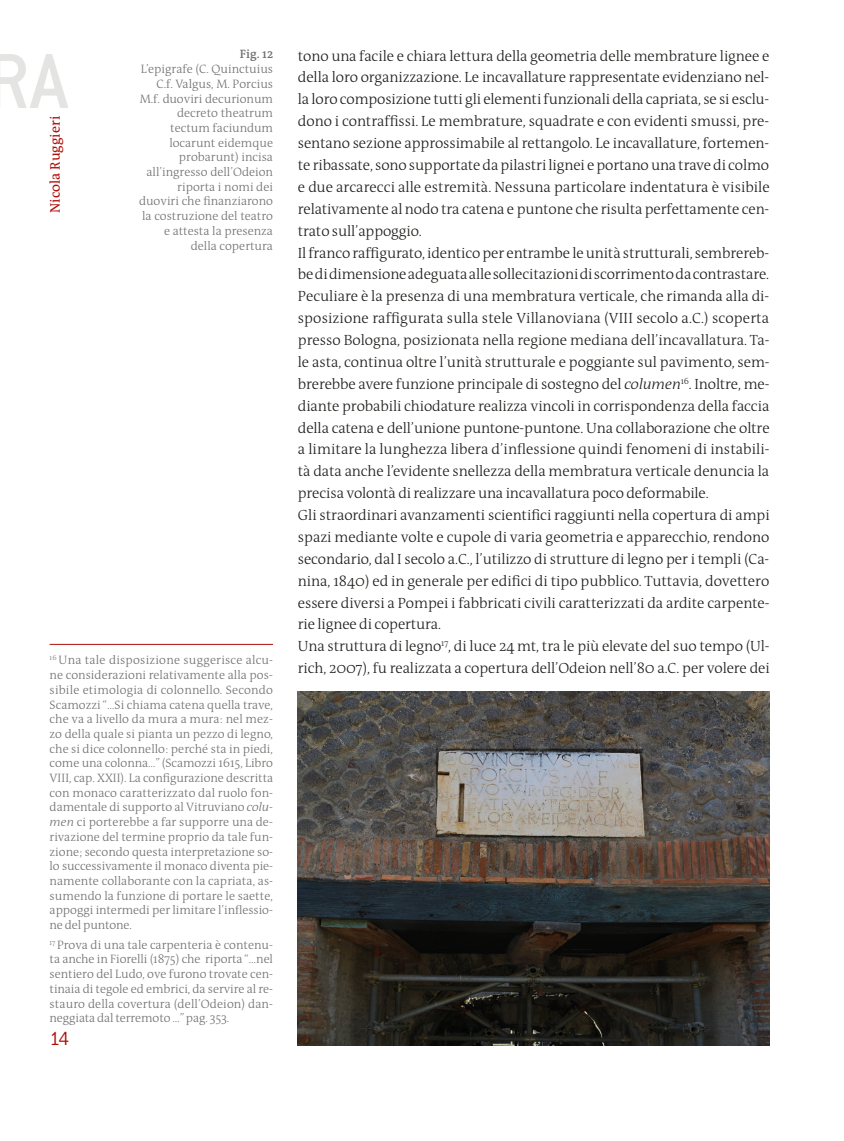
<style>
.page{position:relative;width:844px;height:1141px;background:#fff}
.page>*{position:absolute;margin:0;border:0;box-sizing:border-box;transform-origin:0 0}
.t1{font:500 85.58px "Conduit ITC";color:#e4e4e3}
.t2{font:300 21px "Conduit ITC";color:#ae0f0a}
.t3{font:300 14.88px/21.9px "The Antiqua B3";letter-spacing:-.005em;color:#1d1d1b}
.t4{font:14px "The Antiqua B5";color:#ae0f0a}
.t5{font:300 12.25px/14.7px "The Antiqua B3";color:#70706f;text-align:justify}
.t6{font:600 12.25px "The Antiqua B6";color:#70706f}
.s1{font-family:"The Antiqua B3 i";font-style:italic}
</style>
<div class="page">
<hr style="left:50px;top:644px;width:223px;height:1px;background:#ae0f0a">
<img style="left:298px;top:692px;width:471px;height:353px">
<h1 class="t1" style="left:-14px;top:33px;width:84px">RA</h1>
<p class="t4" style="left:48px;top:213px;width:98px;rotate:-90deg">Nicola Ruggieri</p>
<p class="t6" style="left:240px;top:48px;width:35px">Fig. 12</p>
<p class="t5" style="left:139px;top:62px;width:135px;text-align:right">L’epigrafe (C. Quinctuius<br>C.f. Valgus, M. Porcius<br>M.f. duoviri decurionum decreto theatrum tectum faciundum locarunt eidemque probarunt) incisa all’ingresso dell’Odeion riporta i nomi dei duoviri che finanziarono la costruzione del teatro e attesta la presenza della copertura</p>
<p class="t5" style="left:50px;top:653px;width:225px"><sup>16</sup> Una tale disposizione suggerisce alcu&shy;ne considerazioni relativamente alla pos&shy;sibile etimologia di colonnello. Secondo Scamozzi “…Si chiama catena quella trave, che va a livello da mura a mura: nel mez&shy;zo della quale si pianta un pezzo di legno, che si dice colonnello: perché sta in piedi, come una colonna…” (Scamozzi 1615, Libro VIII, cap. XXII). La configurazione descritta con monaco caratterizzato dal ruolo fon&shy;damentale di supporto al Vitruviano <span class="s1">colu&shy;men</span> ci porterebbe a far supporre una de&shy;rivazione del termine proprio da tale fun&shy;zione; secondo questa interpretazione so&shy;lo successivamente il monaco diventa pie&shy;namente collaborante con la capriata, as&shy;sumendo la funzione di portare le saette, appoggi intermedi per limitare l’inflessio&shy;ne del puntone.</p>
<p class="t5" style="left:50px;top:938px;width:225px"><sup>17</sup> Prova di una tale carpenteria è contenu&shy;ta anche in Fiorelli (1875) che riporta “…nel sentiero del Ludo, ove furono trovate cen&shy;tinaia di tegole ed embrici, da servire al re&shy;stauro della covertura (dell’Odeion) dan&shy;neggiata dal terremoto …” pag. 353.</p>
<h2 class="t2" style="left:50px;top:1027px;width:21px">14</h2>
<p class="t3" style="left:298px;top:45px;width:473px">tono una facile e chiara lettura della geometria delle membrature lignee e della loro organizzazione. Le incavallature rappresentate evidenziano nel&shy;la loro composizione tutti gli elementi funzionali della capriata, se si esclu&shy;dono i contraffissi. Le membrature, squadrate e con evidenti smussi, pre&shy;sentano sezione approssimabile al rettangolo. Le incavallature, fortemen&shy;te ribassate, sono supportate da pilastri lignei e portano una trave di colmo e due arcarecci alle estremità. Nessuna particolare indentatura è visibile relativamente al nodo tra catena e puntone che risulta perfettamente cen&shy;trato sull’appoggio.<br>Il franco raffigurato, identico per entrambe le unità strutturali, sembrereb&shy;be di dimensione adeguata alle sollecitazioni di scorrimento da contrastare.<br>Peculiare è la presenza di una membratura verticale, che rimanda alla di&shy;sposizione raffigurata sulla stele Villanoviana (VIII secolo a.C.) scoperta presso Bologna, posizionata nella regione mediana dell’incavallatura. Ta&shy;le asta, continua oltre l’unità strutturale e poggiante sul pavimento, sem&shy;brerebbe avere funzione principale di sostegno del <span class="s1">columen</span><sup>16</sup>. Inoltre, me&shy;diante probabili chiodature realizza vincoli in corrispondenza della faccia della catena e dell’unione puntone-puntone. Una collaborazione che oltre a limitare la lunghezza libera d’inflessione quindi fenomeni di instabili&shy;tà data anche l’evidente snellezza della membratura verticale denuncia la precisa volontà di realizzare una incavallatura poco deformabile.<br>Gli straordinari avanzamenti scientifici raggiunti nella copertura di ampi spazi mediante volte e cupole di varia geometria e apparecchio, rendono secondario, dal I secolo a.C., l’utilizzo di strutture di legno per i templi (Ca&shy;nina, 1840) ed in generale per edifici di tipo pubblico. Tuttavia, dovettero essere diversi a Pompei i fabbricati civili caratterizzati da ardite carpente&shy;rie lignee di copertura.<br>Una struttura di legno<sup>17</sup>, di luce 24 mt, tra le più elevate del suo tempo (Ul&shy;rich, 2007), fu realizzata a copertura dell’Odeion nell’80 a.C. per volere dei</p>
</div>
